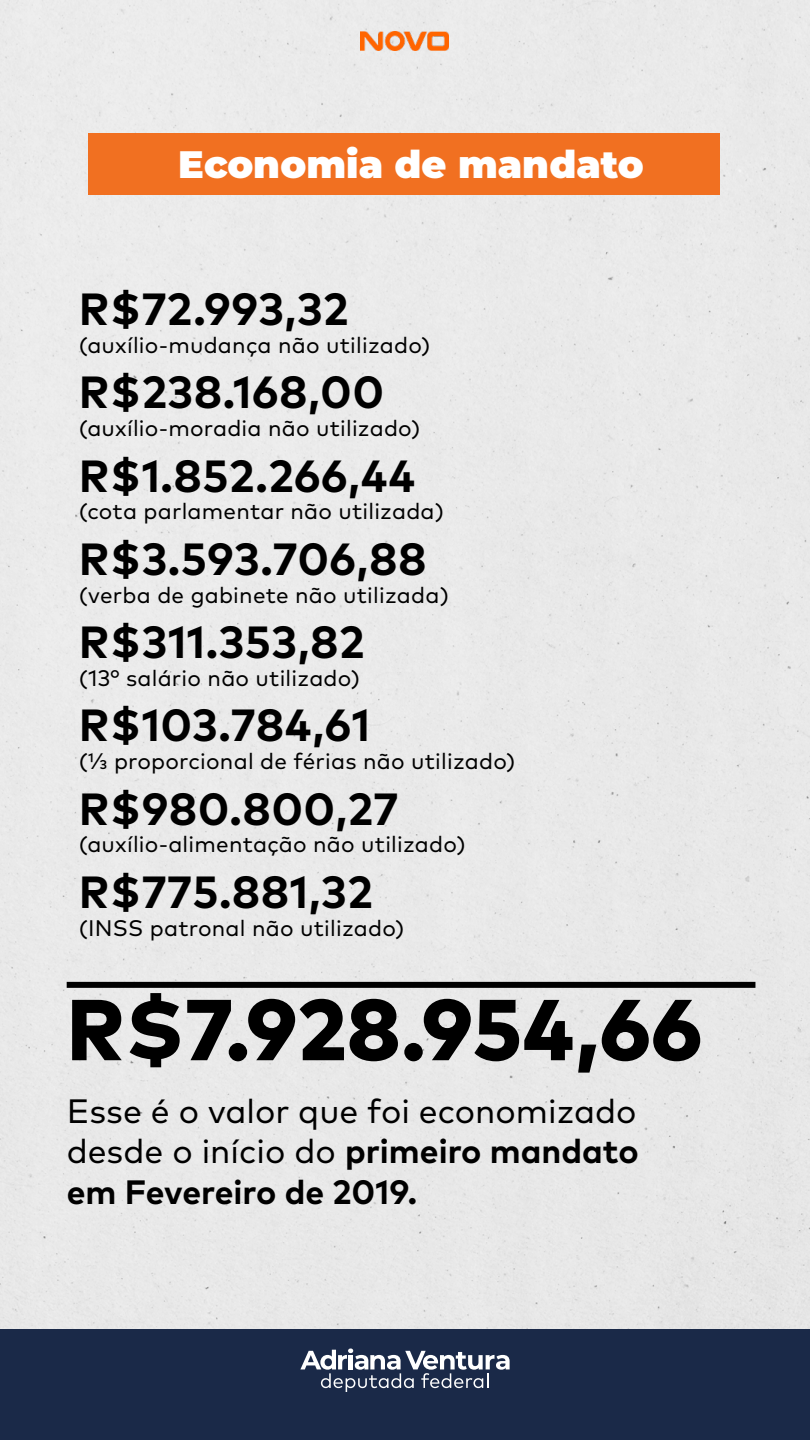
<style>
.page{position:relative;width:810px;height:1440px;background:#fff}
.page>*{position:absolute;margin:0;border:0;box-sizing:border-box;transform-origin:0 0}
.t1{font:800 86.25px "Mark Pro";color:#000}
.t2{font:700 45px "Mark Pro";letter-spacing:.01em;color:#000}
.t3{font:900 38.25px "Montserrat";color:#fff}
.t4{font:33.75px/40.5px "Mark Pro";color:#000;text-align:justify}
.t5{font:22.5px "Mark Pro";letter-spacing:.01em;color:#000}
.s1{font-weight:700}
</style>
<div class="page">
<div style="left:0;top:0;width:810px;height:1329px;background:#e9e9e9"></div>
<div style="left:0;top:1329px;width:810px;height:111px;background:#1a2948"></div>
<svg style="left:300px;top:1348px;width:210px;height:44px"></svg>
<img style="left:361px;top:32px;width:88px;height:19px">
<div style="left:89px;top:134px;width:631px;height:61px;background:#f17021"></div>
<div style="left:67px;top:982px;width:688px;height:6px;background:#000"></div>
<h3 class="t3" style="left:178px;top:136px;width:467px">Economia de mandato</h3>
<h2 class="t2" style="left:79px;top:275px;width:271px">R$72.993,32</h2>
<p class="t5" style="left:79px;top:328px;width:353px">(auxílio-mudança não utilizado)</p>
<h2 class="t2" style="left:79px;top:358px;width:307px">R$238.168,00</h2>
<p class="t5" style="left:79px;top:411px;width:343px">(auxílio-moradia não utilizado)</p>
<h2 class="t2" style="left:79px;top:442px;width:338px">R$1.852.266,44</h2>
<p class="t5" style="left:79px;top:495px;width:367px">(cota parlamentar não utilizada)</p>
<h2 class="t2" style="left:79px;top:525px;width:349px">R$3.593.706,88</h2>
<p class="t5" style="left:79px;top:578px;width:372px">(verba de gabinete não utilizada)</p>
<h2 class="t2" style="left:79px;top:608px;width:287px">R$311.353,82</h2>
<p class="t5" style="left:79px;top:661px;width:283px">(13° salário não utilizado)</p>
<h2 class="t2" style="left:79px;top:691px;width:293px">R$103.784,61</h2>
<p class="t5" style="left:79px;top:744px;width:438px">(⅓ proporcional de férias não utilizado)</p>
<h2 class="t2" style="left:79px;top:775px;width:321px">R$980.800,27</h2>
<p class="t5" style="left:79px;top:828px;width:388px">(auxílio-alimentação não utilizado)</p>
<h2 class="t2" style="left:79px;top:858px;width:296px">R$775.881,32</h2>
<p class="t5" style="left:79px;top:911px;width:327px">(INSS patronal não utilizado)</p>
<h1 class="t1" style="left:67px;top:964px;width:637px">R$7.928.954,66</h1>
<h3 class="t4" style="left:67px;top:1088px;width:574px">Esse é o valor que foi economizado desde o início do <span class="s1">primeiro mandato em Fevereiro de 2019.</span></h3>
</div>
